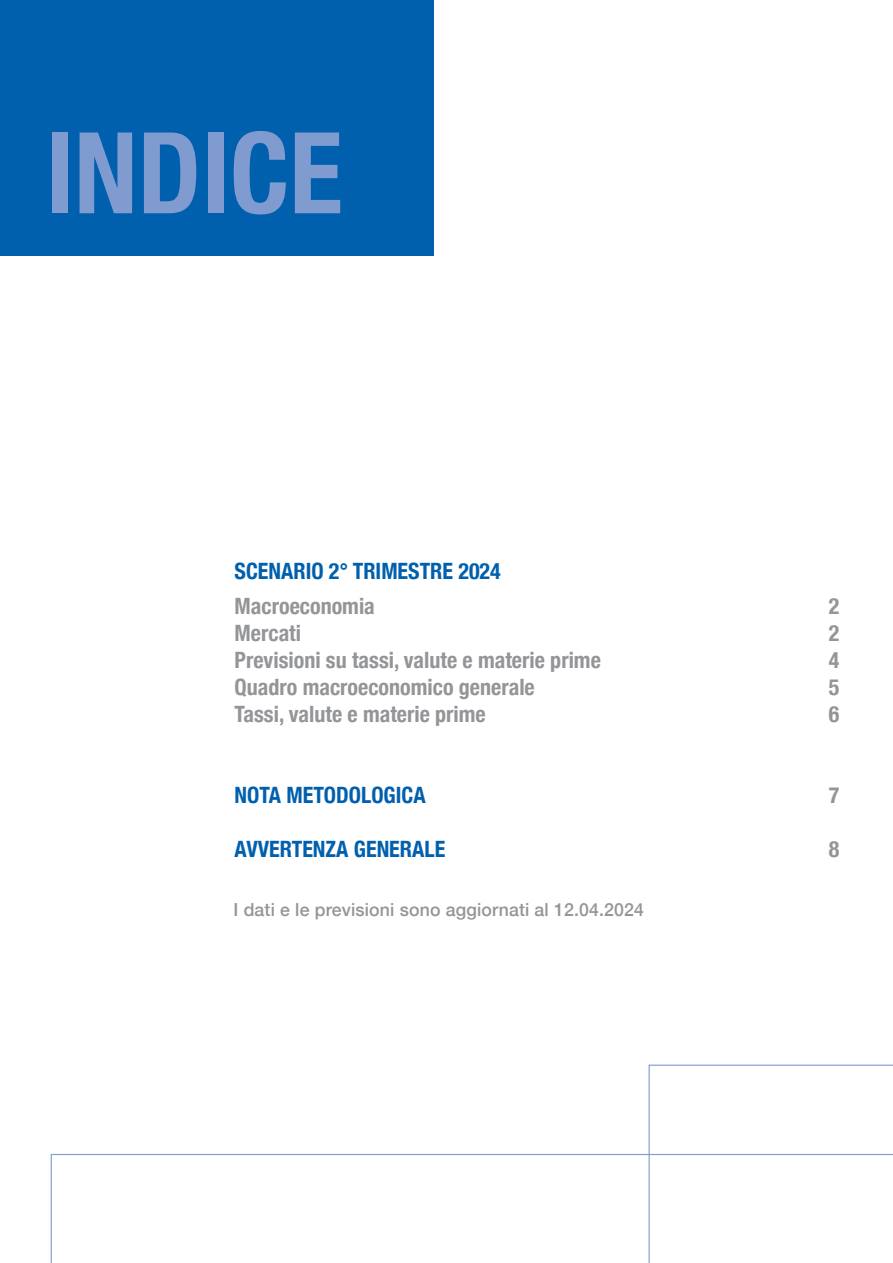
<style>
.page{position:relative;width:893px;height:1263px;background:#fff}
.page>*{position:absolute;margin:0;border:0;box-sizing:border-box;transform-origin:0 0}
.t1{font:700 condensed 113.1px "Helvetica Neue";color:#809bcf}
.t2{font:700 condensed 22.5px "Helvetica Neue";color:#939598}
.t3{font:700 condensed 22.5px "Helvetica Neue";color:#0160ae}
.t4{font:500 18px "Helvetica Neue";letter-spacing:.01em;color:#939598}
</style>
<div class="page">
<div style="left:0;top:0;width:434px;height:255px;background:#0160ae"></div>
<svg style="left:51px;top:1154px;width:598px;height:109px"></svg>
<svg style="left:649px;top:1064px;width:244px;height:199px"></svg>
<h1 class="t1" style="left:45px;top:79px;width:299px">INDICE</h1>
<p class="t3" style="left:235px;top:552px;width:268px">SCENARIO 2° TRIMESTRE 2024</p>
<p class="t2" style="left:235px;top:587px;width:142px">Macroeconomia</p>
<p class="t2" style="left:829px;top:587px;width:12px">2</p>
<p class="t2" style="left:235px;top:614px;width:68px">Mercati</p>
<p class="t2" style="left:829px;top:614px;width:12px">2</p>
<p class="t2" style="left:235px;top:641px;width:368px">Previsioni su tassi, valute e materie prime</p>
<p class="t2" style="left:829px;top:641px;width:12px">4</p>
<p class="t2" style="left:235px;top:668px;width:302px">Quadro macroeconomico generale</p>
<p class="t2" style="left:829px;top:668px;width:12px">5</p>
<p class="t2" style="left:235px;top:695px;width:253px">Tassi, valute e materie prime</p>
<p class="t2" style="left:829px;top:695px;width:12px">6</p>
<p class="t3" style="left:235px;top:776px;width:193px">NOTA METODOLOGICA</p>
<p class="t2" style="left:829px;top:776px;width:12px">7</p>
<p class="t3" style="left:235px;top:830px;width:212px">AVVERTENZA GENERALE</p>
<p class="t2" style="left:829px;top:830px;width:12px">8</p>
<p class="t4" style="left:234px;top:895px;width:412px">I dati e le previsioni sono aggiornati al 12.04.2024</p>
</div>
